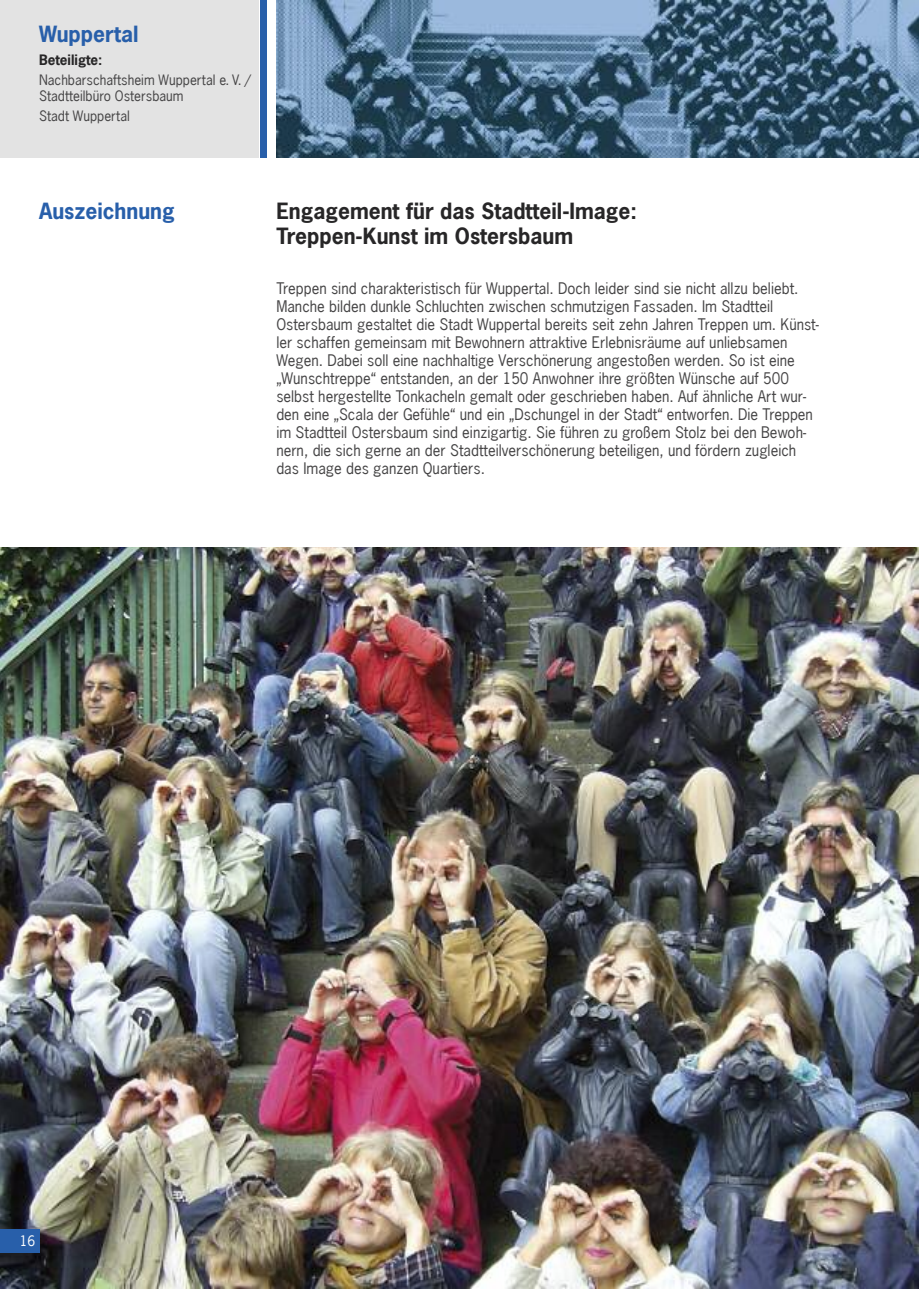
<style>
.page{position:relative;width:919px;height:1289px;background:#fff}
.page>*{position:absolute;margin:0;border:0;box-sizing:border-box;transform-origin:0 0}
.t1{font:700 21px/25.2px "News Gothic LT";color:#272627}
.t2{font:700 21px "News Gothic LT";color:#285faa}
.t3{font:15px/18px "News Gothic LT";color:#454445}
.t4{font:13.5px/16.2px "News Gothic LT";color:#454445}
.t5{font:700 13.5px "News Gothic LT";color:#272627}
.t6{font:13.5px "News Gothic LT";color:#fff}
</style>
<div class="page">
<div style="left:0;top:0;width:258px;height:157px;background:#e3e3e3"></div>
<img style="left:276px;top:0;width:642px;height:157px">
<div style="left:261px;top:0;width:6px;height:157px;background:#285faa"></div>
<img style="left:0;top:547px;width:918px;height:741px">
<div style="left:0;top:1229px;width:40px;height:24px;background:#285faa"></div>
<h1 class="t2" style="left:39px;top:20px;width:101px">Wuppertal</h1>
<p class="t4" style="left:39px;top:71px;width:213px">Nachbarschaftsheim Wuppertal e. V. /<br>Stadtteilbüro Ostersbaum</p>
<p class="t4" style="left:39px;top:108px;width:92px">Stadt Wuppertal</p>
<p class="t5" style="left:39px;top:51px;width:65px">Beteiligte:</p>
<h1 class="t2" style="left:39px;top:197px;width:137px">Auszeichnung</h1>
<h1 class="t1" style="left:276px;top:198px;width:362px">Engagement für das Stadtteil-Image:<br>Treppen-Kunst im Ostersbaum</h1>
<p class="t3" style="left:276px;top:279px;width:544px">Treppen sind charakteristisch für Wuppertal. Doch leider sind sie nicht allzu beliebt.<br>Manche bilden dunkle Schluchten zwischen schmutzigen Fassaden. Im Stadtteil Ostersbaum gestaltet die Stadt Wuppertal bereits seit zehn Jahren Treppen um. Künst&shy;ler schaffen gemeinsam mit Bewohnern attraktive Erlebnisräume auf unliebsamen Wegen. Dabei soll eine nachhaltige Verschönerung angestoßen werden. So ist eine „Wunschtreppe“ entstanden, an der 150 Anwohner ihre größten Wünsche auf 500 selbst hergestellte Tonkacheln gemalt oder geschrieben haben. Auf ähnliche Art wur&shy;den eine „Scala der Gefühle“ und ein „Dschungel in der Stadt“ entworfen. Die Treppen im Stadtteil Ostersbaum sind einzigartig. Sie führen zu großem Stolz bei den Bewoh&shy;nern, die sich gerne an der Stadtteilverschönerung beteiligen, und fördern zugleich das Image des ganzen Quartiers.</p>
<p class="t6" style="left:20px;top:1232px;width:17px">16</p>
</div>
